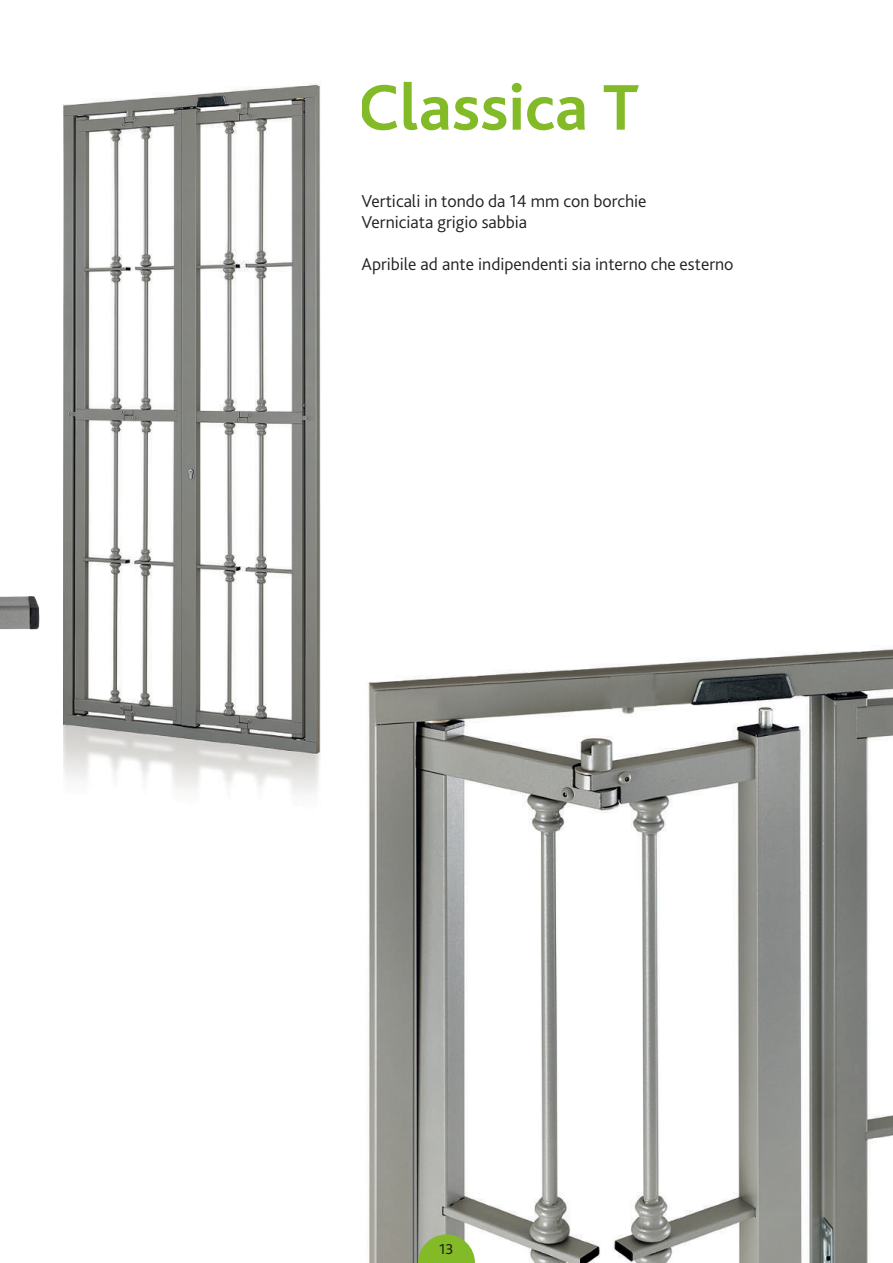
<style>
.page{position:relative;width:893px;height:1263px;background:#fff}
.page>*{position:absolute;margin:0;border:0;box-sizing:border-box;transform-origin:0 0}
.t1{font:700 67.5px "Bliss Pro";color:#82bb27}
.t2{font:300 18px/21px "Bliss Pro";color:#231f20}
.t3{font:15px "Bliss Pro";color:#231f20}
</style>
<div class="page">
<img style="left:368px;top:648px;width:525px;height:615px">
<svg style="left:418px;top:1234px;width:57px;height:29px;background:#91bd4b"></svg>
<img style="left:0;top:596px;width:40px;height:34px">
<img style="left:64px;top:83px;width:257px;height:711px">
<h1 class="t1" style="left:357px;top:65px;width:283px">Classica T</h1>
<p class="t2" style="left:361px;top:191px;width:287px">Verticali in tondo da 14 mm con borchie<br>Verniciata grigio sabbia</p>
<p class="t2" style="left:361px;top:254px;width:374px">Apribile ad ante indipendenti sia interno che esterno</p>
<p class="t3" style="left:439px;top:1240px;width:16px">13</p>
</div>
